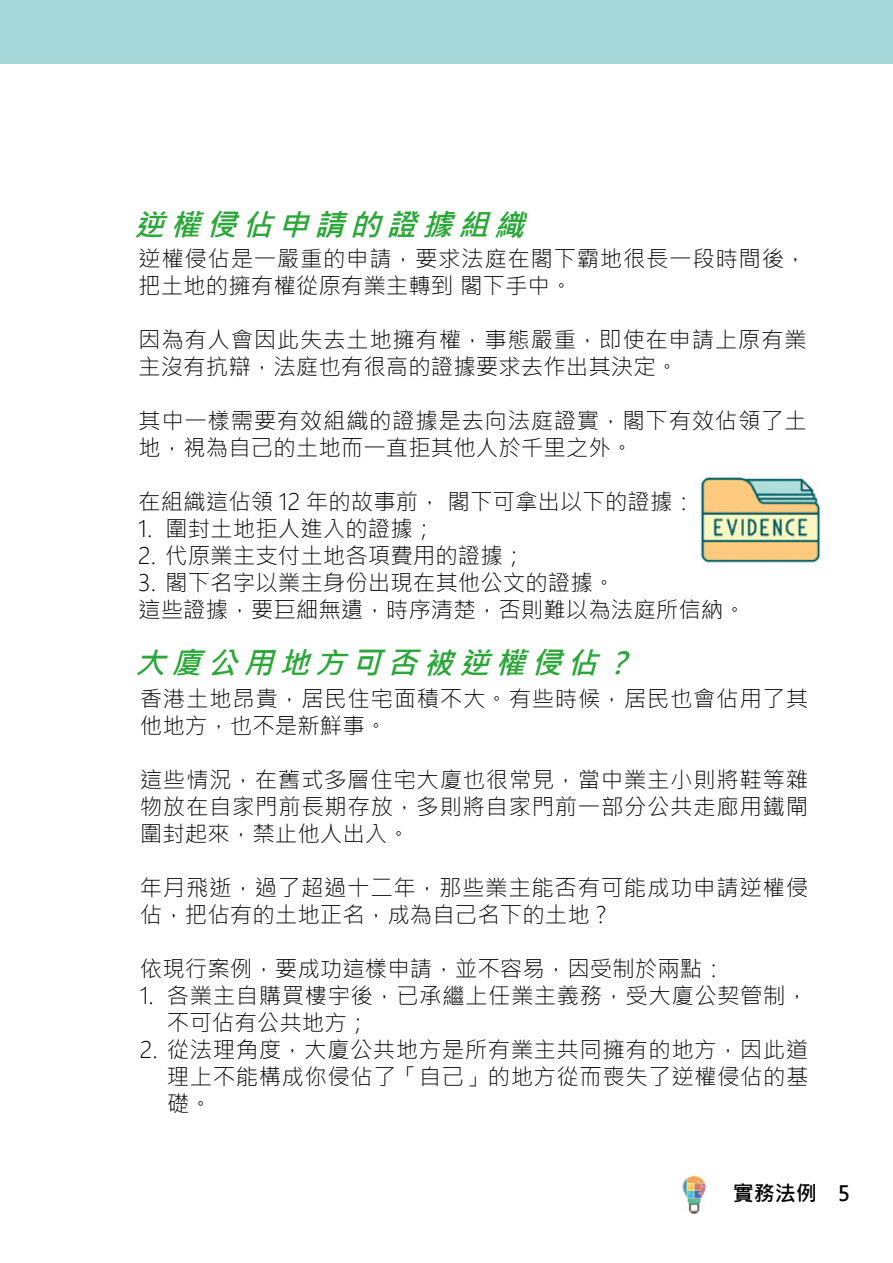
<style>
.page{position:relative;width:893px;height:1263px;background:#fff}
.page>*{position:absolute;margin:0;border:0;box-sizing:border-box;transform-origin:0 0}
.t1{font:italic 30px "Microsoft Jheng Hei UI Bold";color:#2aa738}
.t2{font:300 22.5px/27px "Microsoft Jheng Hei";letter-spacing:.02em;color:#000}
.t3{font:300 22.5px/27px "Microsoft Jheng Hei";color:#000}
.t4{font:700 21px "Microsoft Jheng Hei";color:#000}
</style>
<div class="page">
<div style="left:0;top:0;width:893px;height:63px;background:#a8d9da"></div>
<img style="left:682px;top:1175px;width:24px;height:39px">
<img style="left:700px;top:476px;width:121px;height:87px">
<h1 class="t1" style="left:134px;top:206px;width:402px">逆權侵佔申請的證據組織</h1>
<p class="t2" style="left:138px;top:245px;width:670px">逆權侵佔是一嚴重的申請，要求法庭在閣下霸地很長一段時間後，把土地的擁有權從原有業主轉到 閣下手中。</p>
<p class="t2" style="left:138px;top:326px;width:670px">因為有人會因此失去土地擁有權，事態嚴重，即使在申請上原有業主沒有抗辯，法庭也有很高的證據要求去作出其決定。</p>
<p class="t2" style="left:138px;top:407px;width:670px">其中一樣需要有效組織的證據是去向法庭證實，閣下有效佔領了土地，視為自己的土地而一直拒其他人於千里之外。</p>
<p class="t3" style="left:138px;top:488px;width:558px">在組織這佔領 12 年的故事前， 閣下可拿出以下的證據：</p>
<p class="t3" style="left:138px;top:515px;width:299px">1. 圍封土地拒人進入的證據；</p>
<p class="t3" style="left:138px;top:542px;width:389px">2. 代原業主支付土地各項費用的證據；</p>
<p class="t3" style="left:138px;top:569px;width:609px">3. 閣下名字以業主身份出現在其他公文的證據。<br>這些證據，要巨細無遺，時序清楚，否則難以為法庭所信納。</p>
<h1 class="t1" style="left:135px;top:644px;width:510px">大廈公用地方可否被逆權侵佔？</h1>
<p class="t2" style="left:140px;top:685px;width:670px">香港土地昂貴，居民住宅面積不大。有些時候，居民也會佔用了其他地方，也不是新鮮事。</p>
<p class="t2" style="left:140px;top:766px;width:670px;text-align:justify">這些情況，在舊式多層住宅大廈也很常見，當中業主小則將鞋等雜物放在自家門前長期存放，多則將自家門前一部分公共走廊用鐵閘圍封起來，禁止他人出入。</p>
<p class="t2" style="left:140px;top:874px;width:670px">年月飛逝，過了超過十二年，那些業主能否有可能成功申請逆權侵佔，把佔有的土地正名，成為自己名下的土地？</p>
<p class="t3" style="left:140px;top:955px;width:586px">依現行案例，要成功這樣申請，並不容易，因受制於兩點：</p>
<p class="t2" style="left:167px;top:982px;width:643px;text-indent:-27px">1. 各業主自購買樓宇後，已承繼上任業主義務，受大廈公契管制，不可佔有公共地方；</p>
<p class="t2" style="left:167px;top:1036px;width:643px;text-align:justify;text-indent:-27px">2. 從法理角度，大廈公共地方是所有業主共同擁有的地方，因此道理上不能構成你侵佔了「自己」的地方從而喪失了逆權侵佔的基礎。</p>
<p class="t4" style="left:733px;top:1180px;width:119px">實務法例　5</p>
</div>
